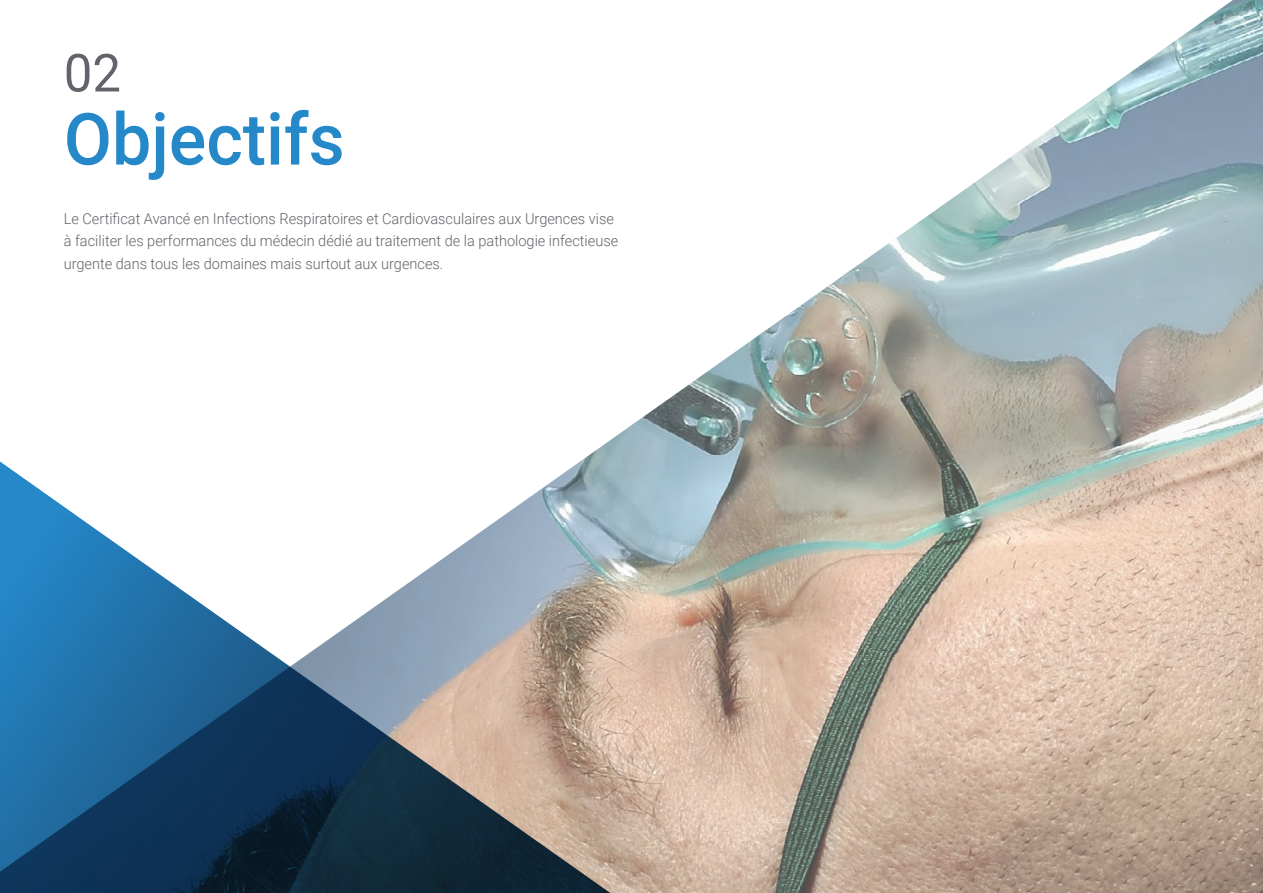
<style>
.page{position:relative;width:1263px;height:893px;background:#fff}
.page>*{position:absolute;margin:0;border:0;box-sizing:border-box;transform-origin:0 0}
.t1{font:500 72px "Roboto";color:#2488c9}
.t2{font:52.5px "Roboto";color:#61646a}
.t3{font:300 15px/22.5px "Roboto";color:#61646a}
</style>
<div class="page">
<img style="left:602px;top:0;width:661px;height:893px">
<svg style="left:0;top:446px;width:640px;height:447px"></svg>
<h2 class="t2" style="left:64px;top:36px;width:59px">02</h2>
<h1 class="t1" style="left:64px;top:89px;width:282px">Objectifs</h1>
<p class="t3" style="left:64px;top:207px;width:556px">Le Certificat Avancé en Infections Respiratoires et Cardiovasculaires aux Urgences vise à faciliter les performances du médecin dédié au traitement de la pathologie infectieuse urgente dans tous les domaines mais surtout aux urgences.</p>
</div>
